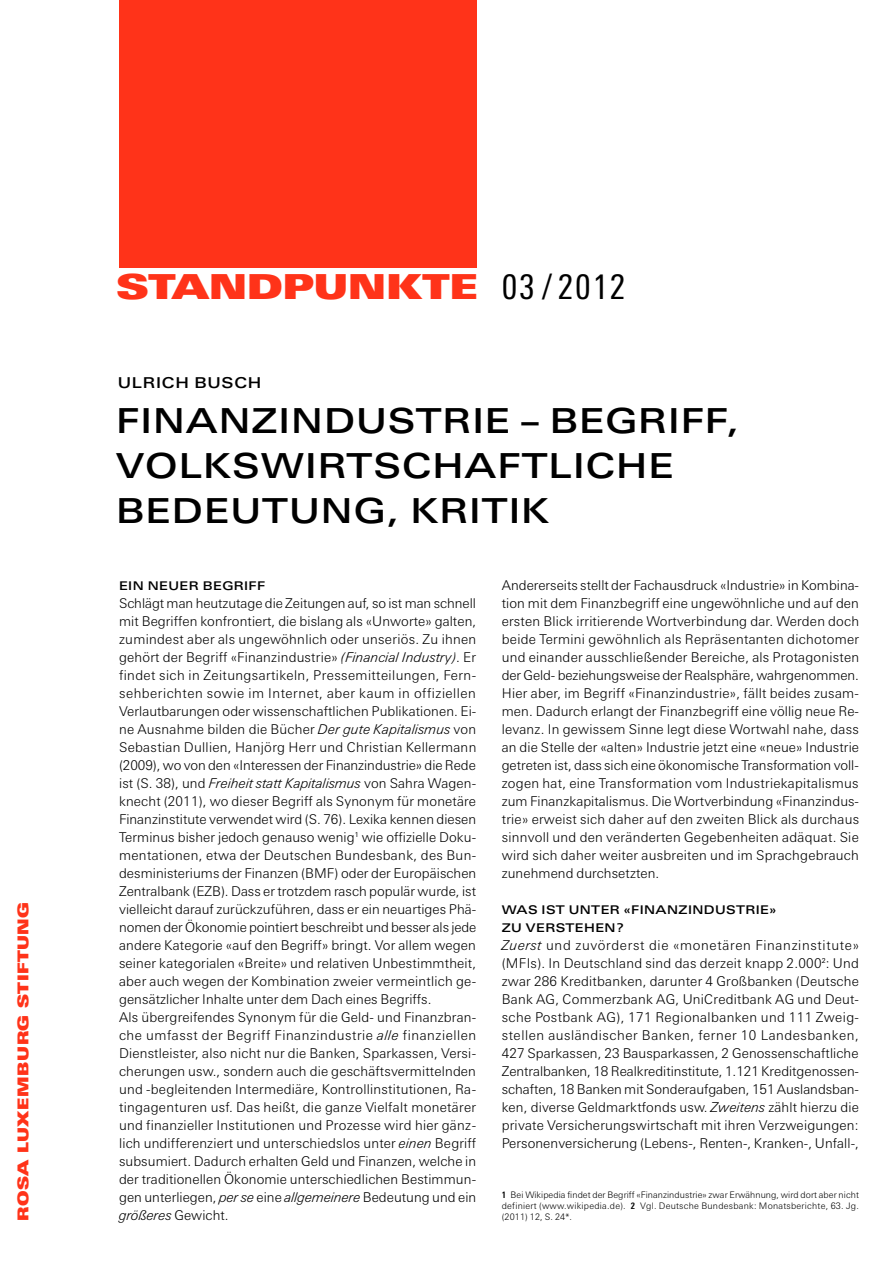
<style>
.page{position:relative;width:893px;height:1263px;background:#fff}
.page>*{position:absolute;margin:0;border:0;box-sizing:border-box;transform-origin:0 0}
.t1{font:500 34.5px/45px "Linotype Univers Extd";letter-spacing:.03em;color:#000}
.t2{font:34.5px "Linotype Univers Extd X Black";color:#ff3319}
.t3{font:15px "Linotype Univers Extd X Black";letter-spacing:.02em;color:#ff3319}
.t4{font:500 15px "Linotype Univers Extd";letter-spacing:.05em;color:#000}
.t5{font:300 13.5px/18px "Linotype Univers Basic";letter-spacing:.01em;color:#000;text-align:justify}
.t6{font:500 12px/18px "Linotype Univers Extd";letter-spacing:.035em;color:#000}
.t7{font:300 9px/11.2px "Linotype Univers Basic";letter-spacing:.025em;color:#000;text-align:justify}
.s1{font-family:"Linotype Univers";font-stretch:condensed;color:#000}
.s2{font-style:italic}
.s3{font-family:"Linotype Univers";font-weight:700;font-stretch:condensed}
</style>
<div class="page">
<div style="left:119px;top:0;width:357px;height:268px;background:#ff3319"></div>
<p class="t3" style="left:14px;top:1221px;width:320px;rotate:-90deg">ROSA LUXE MBURG STIFTUNG</p>
<h1 class="t2" style="left:116px;top:266px;width:511px">STANDPUNKTE <span class="s1">03 / 2012</span></h1>
<p class="t4" style="left:118px;top:374px;width:145px">U LRICH BUSCH</p>
<h1 class="t1" style="left:116px;top:398px;width:625px">FINANZINDUSTRIE – BEGRIFF,<br>VOLKSWIRTSCHAFTLICHE<br>BEDEUTUNG, KRITIK</h1>
<p class="t6" style="left:119px;top:576px;width:148px">EIN NEUER BEGRIFF</p>
<p class="t5" style="left:119px;top:594px;width:359px;text-align:left">Schlägt man heutzutage die Zeitungen auf, so ist man schnell mit Begriffen konfrontiert, die bislang als «Unworte» galten, zumindest aber als ungewöhnlich oder unseriös. Zu ihnen gehört der Begriff «Finanzindustrie» <span class="s2">(Financial Industry)</span>. Er findet sich in Zeitungsartikeln, Pressemitteilungen, Fern&shy;sehberichten sowie im Internet, aber kaum in offiziellen Verlautbarungen oder wissenschaftlichen Publikationen. Ei&shy;ne Ausnahme bilden die Bücher <span class="s2">Der gute Kapitalismus</span> von Sebastian Dullien, Hanjörg Herr und Christian Kellermann (2009), wo von den «Interessen der Finanzindustrie» die Rede ist (S. 38), und <span class="s2">Freiheit statt Kapitalismus</span> von Sahra Wagen&shy;knecht (2011), wo dieser Begriff als Synonym für monetäre Finanzinstitute verwendet wird (S. 76). Lexika kennen diesen Terminus bisher jedoch genauso wenig<sup>1</sup> wie offizielle Doku&shy;mentationen, etwa der Deutschen Bundesbank, des Bun&shy;desministeriums der Finanzen (BMF) oder der Europäischen Zentralbank (EZB). Dass er trotzdem rasch populär wurde, ist vielleicht darauf zurückzuführen, dass er ein neuartiges Phä&shy;nomen der Ökonomie pointiert beschreibt und besser als jede andere Kategorie «auf den Begriff» bringt. Vor allem wegen seiner kategorialen «Breite» und relativen Unbestimmtheit, aber auch wegen der Kombination zweier vermeintlich ge&shy;gensätzlicher Inhalte unter dem Dach eines Begriffs.<br>Als übergreifendes Synonym für die Geld- und Finanzbran&shy;che umfasst der Begriff Finanzindustrie <span class="s2">alle</span> finanziellen Dienstleister, also nicht nur die Banken, Sparkassen, Versi&shy;cherungen usw., sondern auch die geschäftsvermittelnden und -begleitenden Intermediäre, Kontrollinstitutionen, Ra&shy;tingagenturen usf. Das heißt, die ganze Vielfalt monetärer und finanzieller Institutionen und Prozesse wird hier gänz&shy;lich undifferenziert und unterschiedslos unter <span class="s2">einen</span> Begriff subsumiert. Dadurch erhalten Geld und Finanzen, welche in der traditionellen Ökonomie unterschiedlichen Bestimmun&shy;gen unterliegen, <span class="s2">per se</span> eine <span class="s2">allgemeinere</span> Bedeutung und ein <span class="s2">größeres</span> Gewicht.</p>
<p class="t5" style="left:502px;top:576px;width:359px">Andererseits stellt der Fachausdruck «Industrie» in Kombina&shy;tion mit dem Finanzbegriff eine ungewöhnliche und auf den ersten Blick irritierende Wortverbindung dar. Werden doch beide Termini gewöhnlich als Repräsentanten dichotomer und einander ausschließender Bereiche, als Protagonisten der Geld- beziehungsweise der Realsphäre, wahrgenommen.<br>Hier aber, im Begriff «Finanzindustrie», fällt beides zusam&shy;men. Dadurch erlangt der Finanzbegriff eine völlig neue Re&shy;levanz. In gewissem Sinne legt diese Wortwahl nahe, dass an die Stelle der «alten» Industrie jetzt eine «neue» Industrie getreten ist, dass sich eine ökonomische Transformation voll&shy;zogen hat, eine Transformation vom Industriekapitalismus zum Finanzkapitalismus. Die Wortverbindung «Finanzindus&shy;trie» erweist sich daher auf den zweiten Blick als durchaus sinnvoll und den veränderten Gegebenheiten adäquat. Sie wird sich daher weiter ausbreiten und im Sprachgebrauch zunehmend durchsetzten.</p>
<p class="t6" style="left:502px;top:900px;width:276px">WAS IST UNTER «FINANZINDUSTRIE»<br>ZU VERSTEHEN?</p>
<p class="t5" style="left:502px;top:936px;width:359px"><span class="s2">Zuerst</span> und zuvörderst die «monetären Finanzinstitute» (MFIs). In Deutschland sind das derzeit knapp 2.000<sup>2</sup>: Und zwar 286 Kreditbanken, darunter 4 Großbanken (Deutsche Bank AG, Commerzbank AG, UniCreditbank AG und Deut&shy;sche Postbank AG), 171 Regionalbanken und 111 Zweig&shy;stellen ausländischer Banken, ferner 10 Landesbanken, 427 Sparkassen, 23 Bausparkassen, 2 Genossenschaftliche Zentralbanken, 18 Realkreditinstitute, 1.121 Kreditgenossen&shy;schaften, 18 Banken mit Sonderaufgaben, 151 Auslandsban&shy;ken, diverse Geldmarktfonds usw. <span class="s2">Zweitens</span> zählt hierzu die private Versicherungswirtschaft mit ihren Verzweigungen:<br>Personenversicherung (Lebens-, Renten-, Kranken-, Unfall-,</p>
<p class="t7" style="left:502px;top:1188px;width:359px"><span class="s3">1</span> Bei Wikipedia findet der Begriff «Finanzindustrie» zwar Erwähnung, wird dort aber nicht definiert (www.wikipedia.de). <span class="s3">2</span> Vgl. Deutsche Bundesbank: Monatsberichte, 63. Jg. (2011) 12, S. 24*.</p>
</div>
